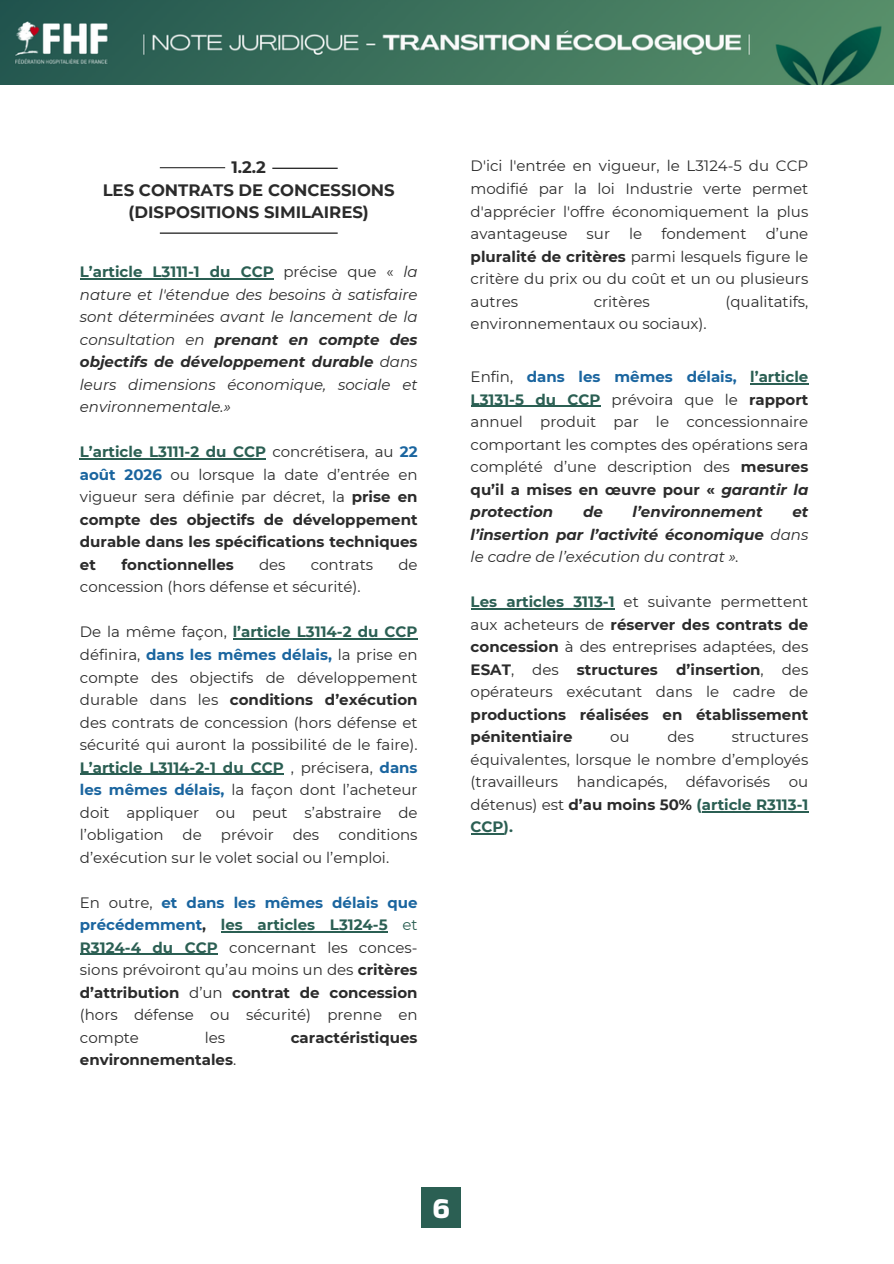
<style>
.page{position:relative;width:894px;height:1264px;background:#fff}
.page>*{position:absolute;margin:0;border:0;box-sizing:border-box;transform-origin:0 0}
.t1{font:700 27.6px "Thicker";color:#fff}
.t2{font:700 16.5px/22.5px "Montserrat";color:#2b2b2b;text-align:center}
.t3{font:15px/22.5px "Montserrat";color:#2b2b2b;text-align:justify}
.t4{font:700 15px/22.5px "Montserrat";color:#2b2b2b;text-align:justify}
.t5{font:italic 15px/22.5px "Montserrat";color:#2b2b2b;text-align:justify}
.t6{font:italic 700 15px/22.5px "Montserrat";color:#2b2b2b;text-align:justify}
.s1{font-weight:700;font-style:normal;color:#2b5f53}
.s2{font-style:normal}
.s3{font-weight:700}
.s4{color:#2b5f53}
.s5{font-weight:400}
.s6{color:#1a659f}
.s7{font-weight:700;color:#2b5f53}
.s8{font-weight:700;color:#1a659f}
.s9{font-weight:700;font-style:italic}
</style>
<div class="page">
<div style="left:421px;top:1187px;width:40px;height:40px;background:#2b5f53"></div>
<img style="left:0;top:1px;width:893px;height:84px">
<hr style="left:160px;top:167px;width:65px;height:1px;background:#2b2b2b">
<hr style="left:272px;top:168px;width:65px;height:1px;background:#000">
<hr style="left:160px;top:232px;width:177px;height:2px;background:#000">
<hr style="left:80px;top:278px;width:193px;height:1px;background:#2b5f53">
<hr style="left:80px;top:458px;width:186px;height:1px;background:#2b5f53">
<hr style="left:233px;top:638px;width:184px;height:1px;background:#2b5f53">
<hr style="left:80px;top:773px;width:203px;height:1px;background:#2b5f53">
<hr style="left:221px;top:931px;width:166px;height:1px;background:#2b5f53">
<hr style="left:80px;top:953px;width:138px;height:1px;background:#2b5f53">
<hr style="left:750px;top:383px;width:58px;height:1px;background:#2b5f53">
<hr style="left:470px;top:406px;width:130px;height:1px;background:#2b5f53">
<hr style="left:470px;top:608px;width:144px;height:1px;background:#2b5f53">
<hr style="left:701px;top:811px;width:107px;height:1px;background:#2b5f53">
<hr style="left:470px;top:833px;width:33px;height:1px;background:#2b5f53">
<h1 class="t2" style="left:103px;top:156px;width:293px">1.2.2<br>LES CONTRATS DE CONCESSIONS (DISPOSITIONS SIMILAIRES)</h1>
<p class="t5" style="left:80px;top:261px;width:339px"><span class="s1">L’article L3111-1 du CCP</span> <span class="s2">précise que «</span> la nature et l'étendue des besoins à satisfaire sont déterminées avant le lancement de la consultation en <span class="s3">prenant en compte des objectifs de développement durable</span> dans leurs dimensions économique, sociale et environnementale.»</p>
<p class="t4" style="left:80px;top:441px;width:339px"><span class="s4">L’article L3111-2 du CCP</span> <span class="s5">concrétisera, au</span> <span class="s6">22 août 2026</span> <span class="s5">ou lorsque la date d’entrée en vigueur sera définie par décret, la</span> prise en compte des objectifs de développement durable dans les spécifications techniques et</p>
<p class="t4" style="left:121px;top:553px;width:114px">fonctionnelles</p>
<p class="t3" style="left:259px;top:553px;width:28px">des</p>
<p class="t3" style="left:311px;top:553px;width:64px">contrats</p>
<p class="t3" style="left:398px;top:553px;width:21px">de</p>
<p class="t3" style="left:80px;top:576px;width:282px">concession (hors défense et sécurité).</p>
<p class="t3" style="left:80px;top:621px;width:339px">De la mê me façon, <span class="s7">l’article L3114-2 du CCP </span>définira, <span class="s8">dans les mêmes délais,</span> la prise en compte des objectifs de développement durable dans les <span class="s3">conditions d’exécution </span>des contrats de concession (hors défense et sécurité qui auront la possibilité de le faire).<br><span class="s7">L’article L3114-2-1 du CCP</span> , précisera, <span class="s8">dans les mêmes délais,</span> la façon dont l’acheteur doit appliquer ou peut s’abstraire de l’obligation</p>
<p class="t3" style="left:80px;top:823px;width:339px;text-indent:258px">conditions d’exécution sur le volet social ou l’emploi.</p>
<p class="t3" style="left:80px;top:891px;width:339px">En outre, <span class="s8">et dans les mêmes délais que précédemment</span><span class="s3">,</span> <span class="s7">les articles L3124-5</span> <span class="s4">et </span><span class="s7">R3124-4 du CCP</span> concernant les conces&shy;sions prévoiront qu’au moins un des <span class="s3">critères d’attribution</span> d’un <span class="s3">contrat de concession </span>(hors défense ou sécurité) prenne en compte</p>
<p class="t3" style="left:182px;top:823px;width:21px">de</p>
<p class="t3" style="left:221px;top:823px;width:54px">prévoir</p>
<p class="t3" style="left:293px;top:823px;width:28px">des</p>
<p class="t3" style="left:205px;top:1026px;width:22px">les</p>
<p class="t4" style="left:291px;top:1026px;width:128px">caractéristiques</p>
<p class="t4" style="left:80px;top:1048px;width:158px">environnementales<span class="s5">.</span></p>
<p class="t3" style="left:470px;top:155px;width:339px">D'ici l'entrée en vigueur, le L3124-5 du CCP modifié par la loi Industrie verte permet d'apprécier l'offre économiquement la plus avantageuse</p>
<p class="t3" style="left:470px;top:222px;width:339px;text-indent:295px">d’une <span class="s3">pluralité de critères</span> parmi lesquels figure le critère du prix ou du coût et un ou plusieurs autres</p>
<p class="t3" style="left:586px;top:222px;width:25px">sur</p>
<p class="t3" style="left:629px;top:222px;width:15px">le</p>
<p class="t3" style="left:661px;top:222px;width:87px">fondement</p>
<p class="t3" style="left:593px;top:290px;width:58px">critè res</p>
<p class="t3" style="left:725px;top:290px;width:84px">(qualitatifs,</p>
<p class="t3" style="left:470px;top:312px;width:237px">environnementaux ou sociaux).</p>
<p class="t3" style="left:470px;top:365px;width:339px">Enfin, <span class="s8">dans les mêmes délais,</span> <span class="s7">l’article L3131-5 du CCP</span> prévoira que le <span class="s3">rapport </span>annuel produit par le concessionnaire comportant les comptes des opérations sera complété d’une description des <span class="s3">mesures qu’il a mises en œuvre pour «</span> <span class="s9">garantir la protection</span></p>
<p class="t6" style="left:583px;top:500px;width:21px">de</p>
<p class="t6" style="left:632px;top:500px;width:132px">l’environnement</p>
<p class="t6" style="left:470px;top:500px;width:339px;text-indent:321px">et l’insertion par l’activité économique <span class="s5">dans le cadre de l’exécution du contrat ».</span></p>
<p class="t4" style="left:470px;top:590px;width:339px"><span class="s4">Les articles 3113-1</span> <span class="s5">et suivante permettent aux acheteurs de</span> réserver des contrats de concession <span class="s5">à des entreprises adaptées, des </span>ESAT<span class="s5">, des</span> structures d’insertion<span class="s5">, des opérateurs exécutant dans le cadre de </span>productions réalisées en établissement pénitentiaire</p>
<p class="t3" style="left:610px;top:725px;width:21px">ou</p>
<p class="t3" style="left:667px;top:725px;width:28px">des</p>
<p class="t3" style="left:470px;top:725px;width:339px;text-indent:261px">structures équivalentes, lorsque le nombre d’employés (travailleurs handicapés, défavorisés ou détenus) est <span class="s3">d’au moins 50%</span> <span class="s7">(article R3113-1<br>CCP).</span></p>
<p class="t1" style="left:433px;top:1193px;width:19px">6</p>
</div>
